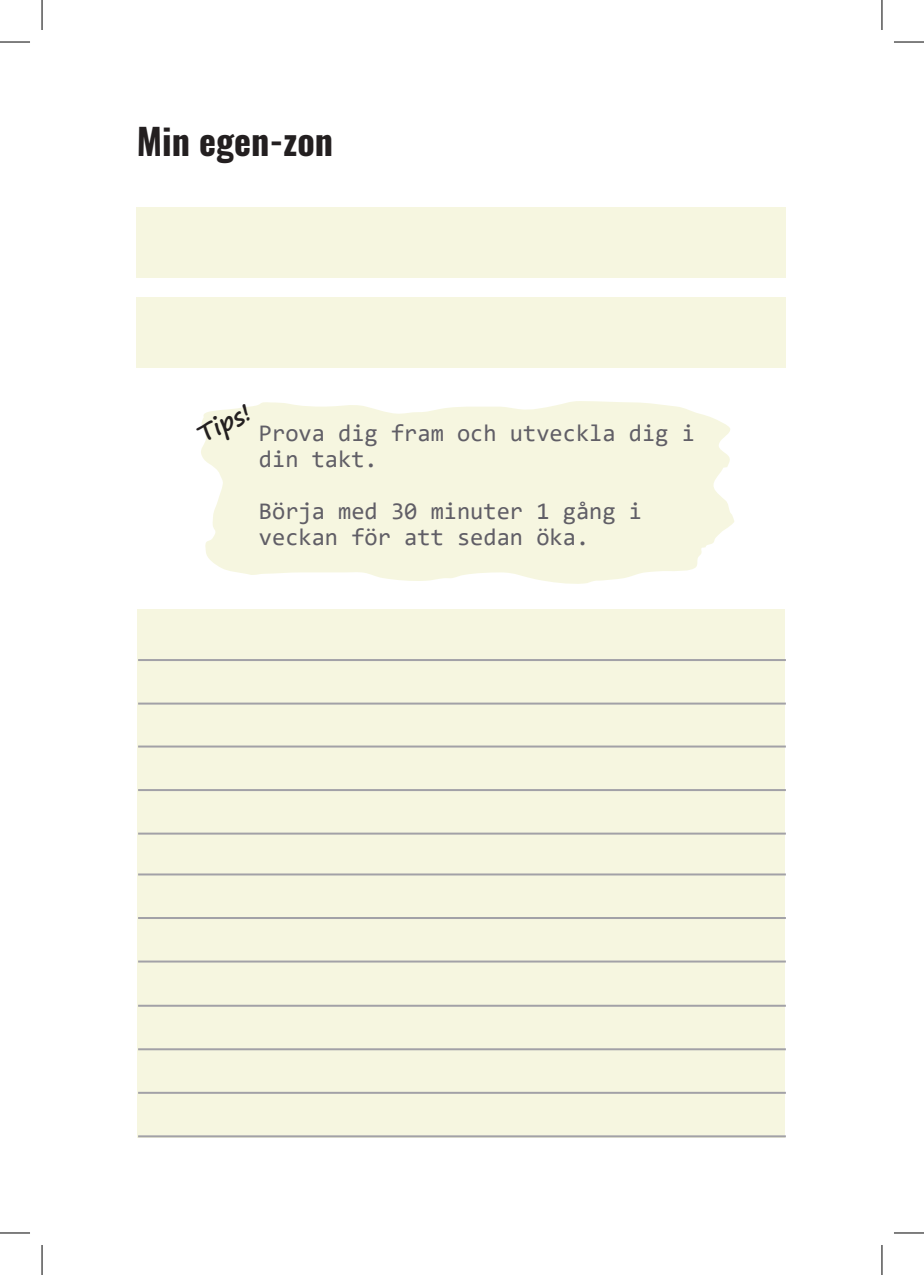
<style>
.page{position:relative;width:924px;height:1275px;background:#fff}
.page>*{position:absolute;margin:0;border:0;box-sizing:border-box;transform-origin:0 0}
.t1{font:700 36px "Oswald";color:#231f20}
.Exempel{font:24px/26px "Consolas";color:#605e66}
.Tips{font:700 24px "Segoe Print";color:#231f20}
</style>
<div class="page">
<div style="left:137px;top:609px;width:647px;height:528px;background:#f6f6e0"></div>
<div style="left:137px;top:207px;width:648px;height:71px;background:#f6f6e0"></div>
<hr style="left:138px;top:873px;width:647px;height:2px;background:#a2a1a7">
<hr style="left:138px;top:917px;width:647px;height:2px;background:#a2a1a7">
<hr style="left:138px;top:960px;width:647px;height:2px;background:#a2a1a7">
<hr style="left:138px;top:1004px;width:647px;height:2px;background:#a2a1a7">
<hr style="left:138px;top:1048px;width:647px;height:2px;background:#a2a1a7">
<hr style="left:138px;top:1091px;width:647px;height:2px;background:#a2a1a7">
<hr style="left:138px;top:1135px;width:647px;height:2px;background:#a2a1a7">
<hr style="left:138px;top:745px;width:647px;height:2px;background:#a2a1a7">
<hr style="left:138px;top:789px;width:647px;height:2px;background:#a2a1a7">
<hr style="left:138px;top:832px;width:647px;height:2px;background:#a2a1a7">
<svg style="left:201px;top:401px;width:533px;height:183px;background:#f7f7e3"></svg>
<div style="left:137px;top:297px;width:648px;height:71px;background:#f6f6e0"></div>
<hr style="left:138px;top:659px;width:647px;height:2px;background:#a2a1a7">
<hr style="left:138px;top:702px;width:647px;height:2px;background:#a2a1a7">
<hr style="left:0;top:42px;width:30px;height:1px;background:#000">
<hr style="left:893px;top:42px;width:30px;height:1px;background:#000">
<hr style="left:0;top:1232px;width:30px;height:1px;background:#000">
<hr style="left:893px;top:1232px;width:30px;height:1px;background:#000">
<hr style="left:42px;top:0;width:1px;height:30px;background:#000">
<hr style="left:42px;top:1245px;width:1px;height:30px;background:#000">
<hr style="left:881px;top:0;width:1px;height:30px;background:#000">
<hr style="left:881px;top:1245px;width:1px;height:30px;background:#000">
<p class="t1" style="left:137px;top:122px;width:198px">Min egen-zon</p>
<p class="Tips" style="left:189px;top:416px;width:58px;rotate:-26deg">Tips!</p>
<p class="Exempel" style="left:259px;top:419px;width:437px">Prova dig fram och utveckla dig i din takt.</p>
<p class="Exempel" style="left:259px;top:497px;width:384px">Börja med 30 minuter 1 gång i veckan för att sedan öka.</p>
</div>
